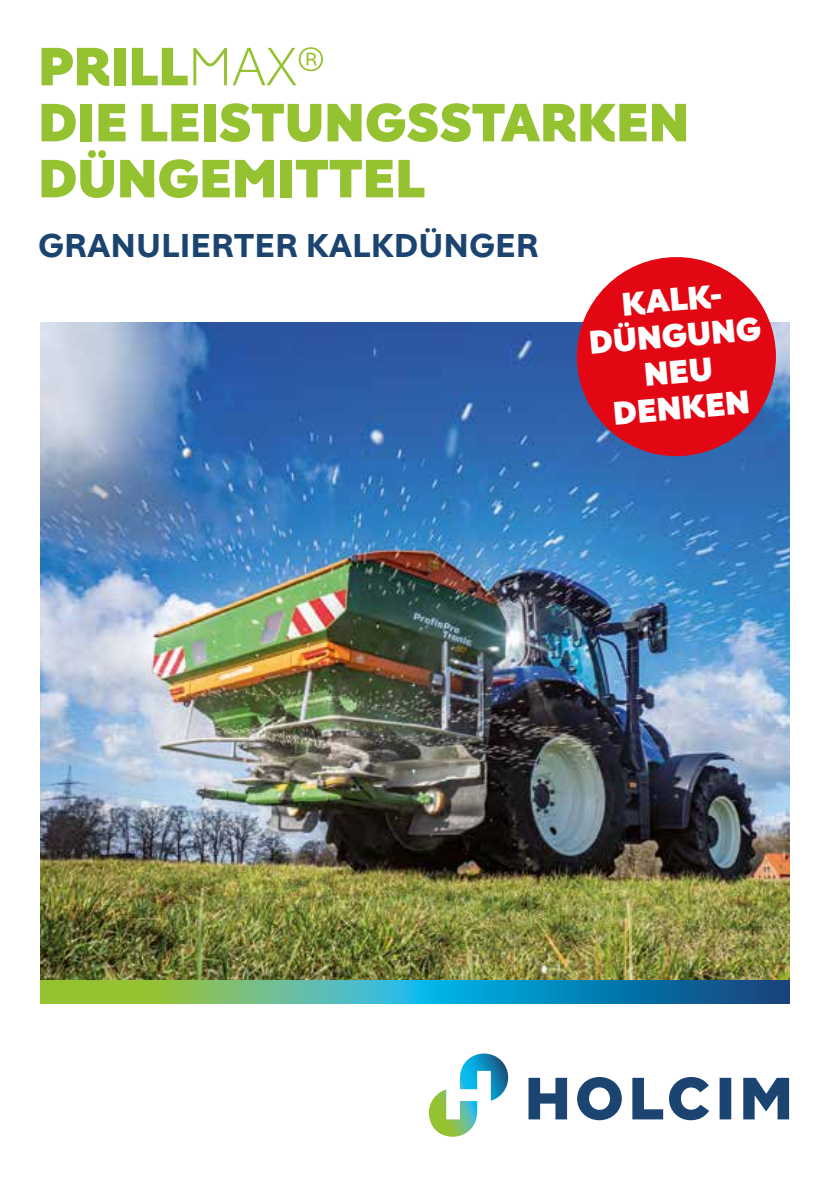
<style>
.page{position:relative;width:833px;height:1182px;background:#fff}
.page>*{position:absolute;margin:0;border:0;box-sizing:border-box;transform-origin:0 0}
.t1{font:900 52px/56px "Holcim Headline";letter-spacing:.005em;color:#95c230}
.t2{font:700 32px "Holcim";color:#1c4470}
.t3{font:900 31.8px/36px "Holcim Headline";color:#fff;text-align:center}
.s1{font-weight:300}
</style>
<div class="page">
<img style="left:40px;top:322px;width:749px;height:658px">
<svg style="left:40px;top:980px;width:749px;height:23px;background:#3d9e95"></svg>
<svg style="left:528px;top:1077px;width:261px;height:43px"></svg>
<svg style="left:429px;top:1053px;width:79px;height:83px"></svg>
<div style="left:577px;top:257px;width:199px;height:199px;background:#e30613;border-radius:50%"></div>
<p class="t1" style="left:38px;top:40px;width:652px">PRILL<span class="s1">MAX®<br></span>DIE LEISTUNGSSTARKEN<br>DÜNGEMITTEL</p>
<p class="t2" style="left:38px;top:227px;width:502px">GRANULIERTER KALKDÜNGER</p>
<p class="t3" style="left:584px;top:290px;width:174px;rotate:-5deg">KALK-<br>DÜNGUNG<br>NEU<br>DENKEN</p>
</div>
